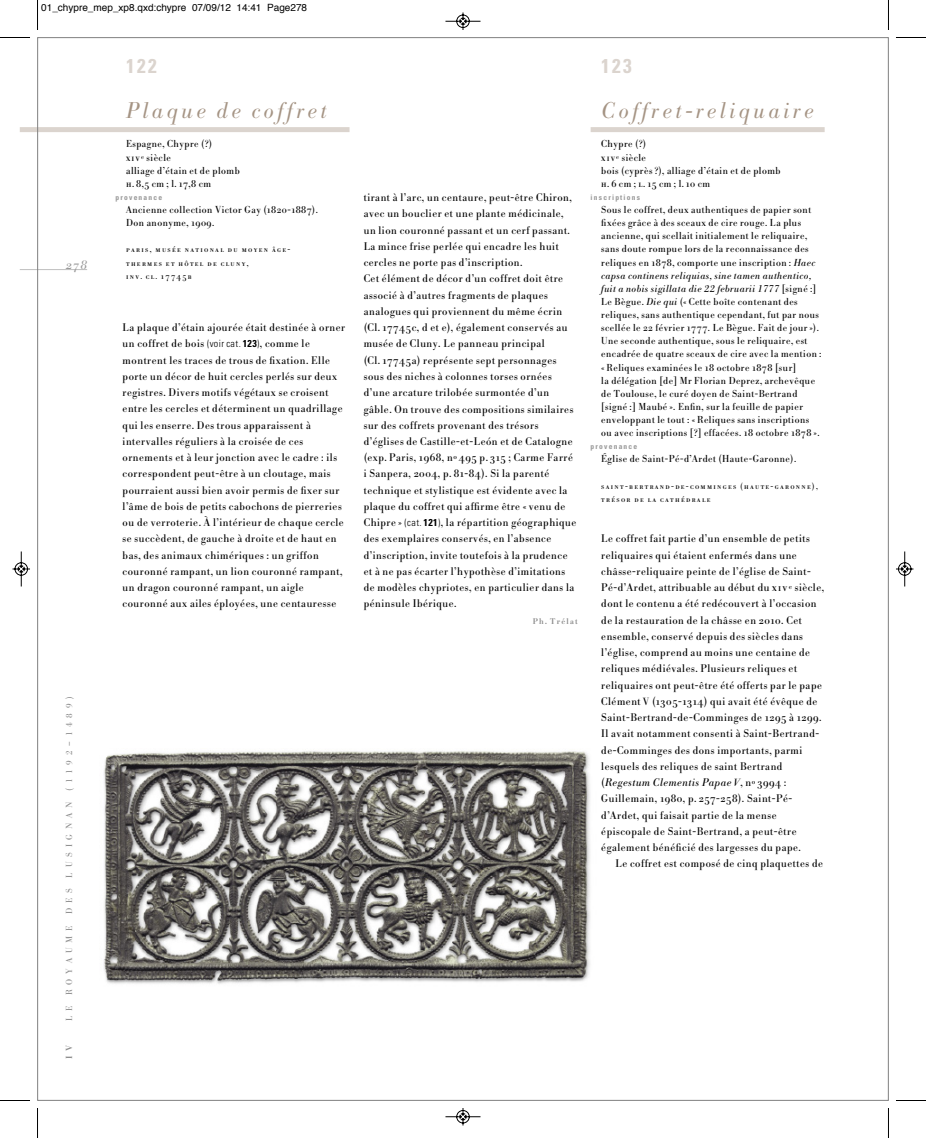
<style>
.page{position:relative;width:926px;height:1138px;background:#fff}
.page>*{position:absolute;margin:0;border:0;box-sizing:border-box;transform-origin:0 0}
.t1{font:22.5px "Bodoni BE Light Italic Os F";letter-spacing:.16em;color:#a59484}
.t2{font:700 condensed 20px "Univers";letter-spacing:.12em;color:#dbd4ce}
.t3{font:12.5px "Bodoni BE Italic Os F";color:#999}
.t4{font:11px/16.2px "Bodoni BE";letter-spacing:.05em;color:#000}
.t5{font:10px/13.1px "Bodoni BE";letter-spacing:.05em;color:#000}
.t6{font:10px "Helvetica";color:#000}
.t7{font:8.75px "Bodoni BE";letter-spacing:.55em;color:#8c8c8c}
.t8{font:500 8.75px "Bodoni BE";color:#8c8c8c}
.t9{font:8.5px/13.1px "Bodoni BE Regular SC";letter-spacing:.16em;color:#000}
.t10{font:500 8.12px "Bodoni BE";letter-spacing:.16em;color:#8c8c8c}
.t11{font:700 condensed 7.5px "Univers";letter-spacing:.16em;color:#999}
.s1{font-family:"Bodoni BE Regular SC"}
.s2{font-family:"Univers";font-weight:300;font-stretch:condensed;font-size:10px}
.s3{font-family:"Univers";font-weight:700;font-stretch:condensed;font-size:10px}
.s4{font-style:italic}
.s5{font-size:10.25px}
.s6{font-style:italic;font-size:10.25px}
</style>
<div class="page">
<img style="left:103px;top:751px;width:487px;height:233px">
<div style="left:20px;top:127px;width:329px;height:5px;background:#dbd4ce"></div>
<div style="left:590px;top:127px;width:234px;height:5px;background:#dbd4ce"></div>
<hr style="left:20px;top:269px;width:67px;height:1px;background:#bfbfbf">
<hr style="left:37px;top:0;width:1px;height:30px;background:#000">
<hr style="left:0;top:37px;width:30px;height:1px;background:#000">
<hr style="left:888px;top:0;width:1px;height:30px;background:#000">
<hr style="left:895px;top:37px;width:30px;height:1px;background:#000">
<hr style="left:37px;top:1108px;width:1px;height:30px;background:#000">
<hr style="left:0;top:1100px;width:30px;height:1px;background:#000">
<hr style="left:888px;top:1108px;width:1px;height:30px;background:#000">
<hr style="left:895px;top:1100px;width:30px;height:1px;background:#000">
<svg style="left:445px;top:12px;width:36px;height:18px"></svg>
<svg style="left:445px;top:1108px;width:36px;height:18px"></svg>
<svg style="left:12px;top:551px;width:18px;height:36px"></svg>
<svg style="left:896px;top:551px;width:18px;height:36px"></svg>
<p class="t6" style="left:41px;top:4px;width:267px">01_chypre_mep_xp8.qxd:chypre 07/09/12 14:41 Page278</p>
<p class="t3" style="left:66px;top:261px;width:23px">278</p>
<h2 class="t2" style="left:126px;top:59px;width:32px">122</h2>
<h1 class="t1" style="left:126px;top:102px;width:202px">Plaque de coffret</h1>
<p class="t5" style="left:126px;top:139px;width:115px">Espagne, Chypre (?)<br><span class="s1">xiv</span> <sup>e</sup> siècle<br>alliage d’étain et de plomb <span class="s1">h</span>. <span class="s1">8</span>,<span class="s1">5</span> cm ; l. <span class="s1">17</span>,<span class="s1">8</span> cm</p>
<p class="t11" style="left:115px;top:195px;width:48px">provenance</p>
<p class="t5" style="left:126px;top:204px;width:193px">Ancienne collection Victor Gay (<span class="s1">1820</span>-<span class="s1">1887</span>).<br>Don anonyme, <span class="s1">1909</span>.</p>
<p class="t9" style="left:126px;top:244px;width:166px">paris, musée national du moyen âge&shy;thermes et hôtel de cluny,<br>inv. cl. 17745b</p>
<p class="t4" style="left:123px;top:321px;width:224px">La plaque d’étain ajourée était destinée à orner un coffret de bois <span class="s2">(voir cat.</span> <span class="s3">123</span><span class="s2">)</span>, comme le montrent les traces de trous de fixation. Elle porte un décor de huit cercles perlés sur deux registres. Divers motifs végétaux se croisent entre les cercles et déterminent un quadrillage qui les enserre. Des trous apparaissent à intervalles réguliers à la croisée de ces ornements et à leur jonction avec le cadre : ils correspondent peut-être à un cloutage, mais pourraient aussi bien avoir permis de fixer sur l’âme de bois de petits cabochons de pierreries ou de verroterie. À l’intérieur de chaque cercle se succèdent, de gauche à droite et de haut en bas, des animaux chimériques : un griffon couronné rampant, un lion couronné rampant, un dragon couronné rampant, un aigle couronné aux ailes éployées, une centauresse</p>
<p class="t7" style="left:66px;top:791px;width:96px;rotate:-90deg">(1192–1489)</p>
<p class="t7" style="left:66px;top:878px;width:77px;rotate:-90deg">LUSIGNAN</p>
<p class="t7" style="left:66px;top:914px;width:27px;rotate:-90deg">DES</p>
<p class="t7" style="left:66px;top:995px;width:71px;rotate:-90deg">ROYAUME</p>
<p class="t7" style="left:66px;top:1021px;width:17px;rotate:-90deg">L E</p>
<p class="t8" style="left:66px;top:1059px;width:16px;rotate:-90deg">I V</p>
<p class="t4" style="left:363px;top:191px;width:214px">tirant à l’arc, un centaure, peut-être Chiron, avec un bouclier et une plante médicinale, un lion couronné passant et un cerf passant.<br>La mince frise perlée qui encadre les huit cercles ne porte pas d’inscription.<br>Cet élément de décor d’un coffret doit être associé à d’autres fragments de plaques analogues qui proviennent du même écrin (Cl. <span class="s1">17745</span>c, d et e), également conservés au musée de Cluny. Le panneau principal<br>(Cl. <span class="s1">17745</span>a) représente sept personnages sous des niches à colonnes torses ornées d’une arcature trilobée surmontée d’un gâble. On trouve des compositions similaires sur des coffrets provenant des trésors d’églises de Castille-et-León et de Catalogne (exp. Paris, <span class="s1">1968</span>, n<sup>o</sup> <span class="s1">495</span> p. <span class="s1">315</span> ; Carme Farré i Sanpera, <span class="s1">2004</span>, p. <span class="s1">81</span>-<span class="s1">84</span>). Si la parenté technique et stylistique est évidente avec la plaque du coffret qui affirme être « venu de Chipre » <span class="s2">(cat.</span> <span class="s3">121</span><span class="s2">)</span>, la répartition géographique des exemplaires conservés, en l’absence d’inscription, invite toutefois à la prudence et à ne pas écarter l’hypothèse d’imitations de modèles chypriotes, en particulier dans la péninsule Ibérique.</p>
<p class="t10" style="left:533px;top:618px;width:46px">Ph. Trélat</p>
<h2 class="t2" style="left:601px;top:59px;width:32px">123</h2>
<h1 class="t1" style="left:601px;top:102px;width:214px">Coffret-reliquaire</h1>
<p class="t5" style="left:601px;top:139px;width:181px">Chypre (?)<br><span class="s1">xiv</span> <sup>e</sup> siècle<br>bois (cyprès ?), alliage d’étain et de plomb <span class="s1">h</span>.<span class="s1">6</span> cm; <span class="s1">l</span>.<span class="s1">15</span> cm; l.<span class="s1">10</span> cm</p>
<p class="t11" style="left:590px;top:195px;width:51px">inscriptions</p>
<p class="t5" style="left:601px;top:204px;width:222px">Sous le coffret, deux authentiques de papier sont fixées grâce à des sceaux de cire rouge. La plus ancienne, qui scellait initialement le reliquaire, sans doute rompue lors de la reconnaissance des reliques en <span class="s1">1878</span>, comporte une inscription : <span class="s4">Haec capsa continens reliquias, sine tamen authentico, fuit a nobis sigillata die 22 februarii 1777</span> [signé :] Le Bègue. <span class="s4">Die qui</span> (« Cette boîte contenant des reliques, sans authentique cependant, fut par nous scellée le <span class="s1">22</span> février <span class="s1">1777</span>. Le Bègue. Fait de jour »).<br>Une seconde authentique, sous le reliquaire, est encadrée de quatre sceaux de cire avec la mention : « Reliques examinées le <span class="s1">18</span> octobre <span class="s1">1878</span> [sur]<br>la délégation [de] Mr Florian Deprez, archevêque de Toulouse, le curé doyen de Saint-Bertrand [signé :] Maubé ». Enfin, sur la feuille de papier enveloppant le tout : « Reliques sans inscriptions ou avec inscriptions [?] effacées. <span class="s1">18</span> octobre <span class="s1">1878</span> ».</p>
<p class="t11" style="left:590px;top:444px;width:48px">provenance</p>
<p class="t5" style="left:601px;top:454px;width:196px">Église de Saint-Pé-d’Ardet (Haute-Garonne).</p>
<p class="t9" style="left:601px;top:480px;width:218px">saint-bertrand-de-comminges (haute-garonne), trésor de la cathédrale</p>
<p class="t4" style="left:601px;top:532px;width:224px">Le coffret fait partie d’un ensemble de petits reliquaires qui étaient enfermés dans une châsse-reliquaire peinte de l’église de Saint-Pé-d’Ardet, attribuable au début du <span class="s1">xiv</span> <sup>e</sup> siècle, dont le contenu a été redécouvert à l’occasion de la restauration de la châsse en <span class="s1">2010</span>. Cet ensemble, conservé depuis des siècles dans l’église, comprend au moins une centaine de reliques médiévales. Plusieurs reliques et reliquaires ont peut-être été offerts par le pape Clément <span class="s5">V</span> (<span class="s1">1305</span>-<span class="s1">1314</span>) qui avait été évêque de Saint-Bertrand-de-Comminges de <span class="s1">1295</span> à <span class="s1">1299</span>.<br>Il avait notamment consenti à Saint-Bertrand&shy;de-Comminges des dons importants, parmi lesquels des reliques de saint Bertrand (<span class="s4">Regestum Clementis Papae</span> <span class="s6">V</span>, n<sup>o</sup> <span class="s1">3994</span> :<br>Guillemain, <span class="s1">1980</span>, p. <span class="s1">257</span>-<span class="s1">258</span>). Saint-Pé&shy;d’Ardet, qui faisait partie de la mense épiscopale de Saint-Bertrand, a peut-être également bénéficié des largesses du pape.</p>
<p class="t4" style="left:615px;top:857px;width:209px">Le coffret est composé de cinq plaquettes de</p>
</div>
